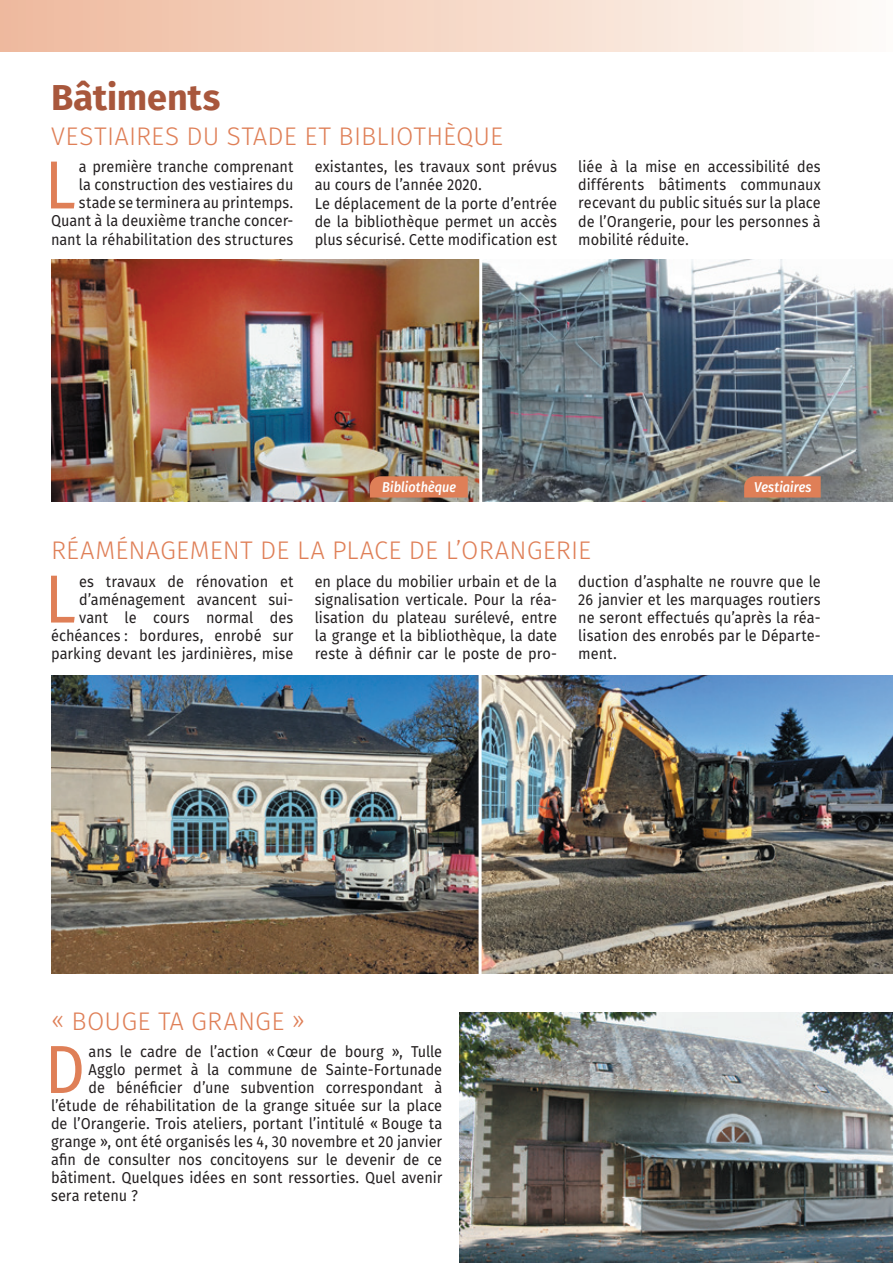
<style>
.page{position:relative;width:893px;height:1263px;background:#fff}
.page>*{position:absolute;margin:0;border:0;box-sizing:border-box;transform-origin:0 0}
.t1{font:67.95px "Fira Sans OT";color:#df7f57;scale:.92 1}
.t2{font:700 36px "Fira Sans OT";color:#a8573c}
.t3{font:25.5px "Fira Sans OT Light";letter-spacing:.005em;color:#df7f57}
.t4{font:15.75px/18px "Fira Sans OT";color:#231f20;text-align:justify;scale:.92 1}
.t5{font:italic 14.25px "Fira Sans OT Medium";color:#fff;scale:.9 1}
</style>
<div class="page">
<div style="left:0;top:0;width:893px;height:51px;background:linear-gradient(to right,#efb89c,#fdfaf7)"></div>
<img style="left:482px;top:259px;width:411px;height:243px">
<img style="left:51px;top:259px;width:428px;height:243px">
<div style="left:370px;top:476px;width:98px;height:21px;background:#df7f57"></div>
<svg style="left:744px;top:476px;width:77px;height:21px;background:#db7f58"></svg>
<img style="left:459px;top:1012px;width:434px;height:251px">
<img style="left:51px;top:676px;width:842px;height:298px">
<hr style="left:479px;top:673px;width:3px;height:303px;background:#fff">
<h2 class="t2" style="left:51px;top:72px;width:171px">Bâtiments</h2>
<h3 class="t3" style="left:51px;top:118px;width:454px">VESTIAIRES DU STADE ET BIBLIOTHÈQUE</h3>
<p class="t4" style="left:51px;top:159px;width:265px;text-align:right">a première tranche comprenant<br>la construction des vestiaires du stade se terminera au printemps.<br>Quant à la deuxième tranche concer&shy;nant la réhabilitation des structures</p>
<p class="t4" style="left:578px;top:159px;width:265px">liée à la mise en accessibilité des différents bâtiments communaux recevant du public situés sur la place de l’Orangerie, pour les personnes à mobilité réduite.</p>
<p class="t4" style="left:315px;top:159px;width:265px;text-align:left">existantes, les travaux sont prévus au cours de l’année 2020.<br>Le déplacement de la porte d’entrée de la bibliothèque permet un accès plus sécurisé. Cette modification est</p>
<h1 class="t1" style="left:44px;top:137px;width:36px">L</h1>
<p class="t5" style="left:382px;top:477px;width:84px">Bibliothèque</p>
<p class="t5" style="left:754px;top:477px;width:65px">Vestiaires</p>
<h3 class="t3" style="left:51px;top:532px;width:542px">RÉAMÉNAGEMENT DE LA PLACE DE L’ORANGERIE</h3>
<p class="t4" style="left:51px;top:573px;width:265px;text-align:right">es travaux de rénovation et d’aménagement avancent sui&shy;vant le cours normal des échéances : bordures, enrobé sur parking devant les jardinières, mise</p>
<p class="t4" style="left:578px;top:573px;width:265px">duction d’asphalte ne rouvre que le 26 janvier et les marquages routiers ne seront effectués qu’après la réa&shy;lisation des enrobés par le Départe&shy;ment.</p>
<p class="t4" style="left:315px;top:573px;width:265px">en place du mobilier urbain et de la signalisation verticale. Pour la réa&shy;lisation du plateau surélevé, entre la grange et la bibliothèque, la date reste à définir car le poste de pro-</p>
<h1 class="t1" style="left:44px;top:551px;width:36px">L</h1>
<h3 class="t3" style="left:51px;top:1003px;width:255px">« BOUGE TA GRANGE »</h3>
<h1 class="t1" style="left:44px;top:1021px;width:46px">D</h1>
<p class="t4" style="left:89px;top:1044px;width:386px">ans le cadre de l’action «Cœur de bourg », Tulle</p>
<p class="t4" style="left:89px;top:1062px;width:386px">Agglo permet à la commune de Sainte-Fortunade</p>
<p class="t4" style="left:89px;top:1080px;width:386px">de bénéficier d’une subvention correspondant à</p>
<p class="t4" style="left:51px;top:1098px;width:427px">l’étude de réhabilitation de la grange située sur la place</p>
<p class="t4" style="left:51px;top:1116px;width:427px">de l’Orangerie. Trois ateliers, portant l’intitulé « Bouge ta</p>
<p class="t4" style="left:51px;top:1134px;width:427px">grange », ont été organisés les 4, 30 novembre et 20 janvier</p>
<p class="t4" style="left:51px;top:1152px;width:427px">afin de consulter nos concitoyens sur le devenir de ce</p>
<p class="t4" style="left:51px;top:1170px;width:427px">bâtiment. Quelques idées en sont ressorties. Quel avenir</p>
<p class="t4" style="left:51px;top:1188px;width:96px">sera retenu ?</p>
</div>
